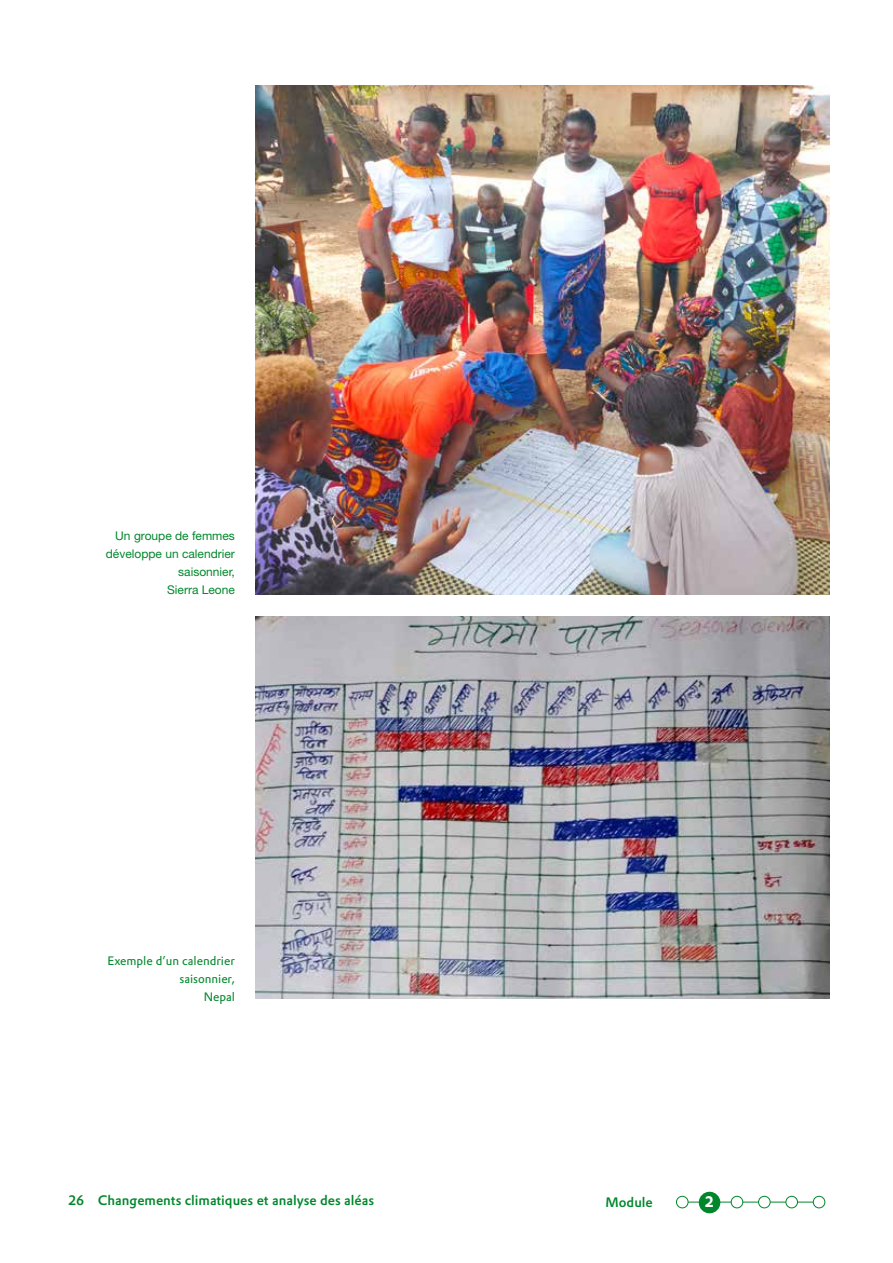
<style>
.page{position:relative;width:893px;height:1263px;background:#fff}
.page>*{position:absolute;margin:0;border:0;box-sizing:border-box;transform-origin:0 0}
.t1{font:700 15px "Evonik Prokyon";color:#fff}
.t2{font:500 13.5px "Evonik Prokyon";color:#00872b}
.t3{font:12px/18px "Helvetica Neue LT Std";color:#00872b;text-align:right}
.t4{font:12px/18px "Evonik Prokyon";color:#00872b;text-align:right}
</style>
<div class="page">
<img style="left:255px;top:85px;width:574px;height:509px">
<img style="left:255px;top:617px;width:574px;height:381px">
<hr style="left:684px;top:1202px;width:136px;height:1px;background:#00872b">
<div style="left:676px;top:1196px;width:12px;height:12px;background:#fff;border-radius:50%"></div>
<div style="left:676px;top:1196px;width:12px;height:12px;border:1px solid #00872b;border-radius:50%"></div>
<div style="left:758px;top:1196px;width:12px;height:12px;background:#fff;border-radius:50%"></div>
<div style="left:758px;top:1196px;width:12px;height:12px;border:1px solid #00872b;border-radius:50%"></div>
<div style="left:731px;top:1196px;width:12px;height:12px;background:#fff;border-radius:50%"></div>
<div style="left:731px;top:1196px;width:12px;height:12px;border:1px solid #00872b;border-radius:50%"></div>
<div style="left:786px;top:1196px;width:11px;height:12px;background:#fff;border-radius:50%"></div>
<div style="left:785px;top:1196px;width:13px;height:12px;border:1px solid #00872b;border-radius:50%"></div>
<div style="left:813px;top:1196px;width:12px;height:12px;background:#fff;border-radius:50%"></div>
<div style="left:813px;top:1196px;width:12px;height:12px;border:1px solid #00872b;border-radius:50%"></div>
<div style="left:699px;top:1192px;width:21px;height:20px;background:#00872b;border-radius:50%"></div>
<div style="left:699px;top:1192px;width:21px;height:21px;border:1px solid #00872b;border-radius:50%"></div>
<p class="t3" style="left:106px;top:527px;width:131px">Un groupe de femmes développe un calendrier saisonnier,<br>Sierra Leone</p>
<p class="t4" style="left:108px;top:951px;width:129px">Exemple d’un calendrier saisonnier,<br>Nepal</p>
<p class="t2" style="left:68px;top:1189px;width:308px">26 Changements climatiques et analyse des aléas</p>
<p class="t2" style="left:605px;top:1192px;width:49px">Module</p>
<p class="t1" style="left:705px;top:1190px;width:11px">2</p>
</div>
